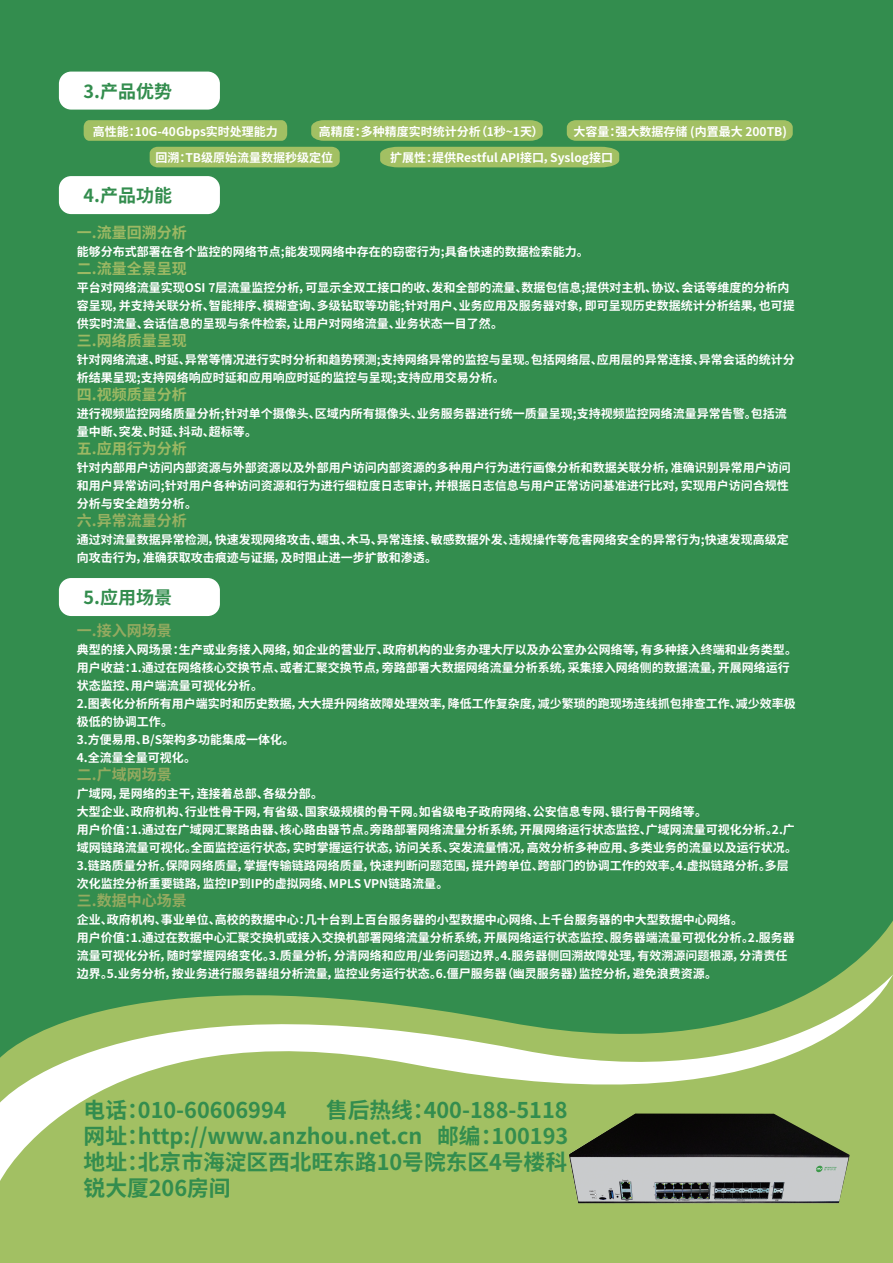
<style>
.page{position:relative;width:893px;height:1263px;background:#338d4e}
.page>*{position:absolute;margin:0;border:0;box-sizing:border-box;transform-origin:0 0}
.t1{font:700 21.75px/26.1px "Source Han Sans SC";color:#338d4e;text-align:justify}
.t2{font:700 18px "Source Han Sans SC";color:#338d4e}
.t3{font:700 15px "Source Han Sans CN";color:#9cb863}
.t4{font:700 15px "Source Han Sans CN";color:#94aa60}
.t5{font:700 15px "Source Han Sans CN";color:#98b162}
.t6{font:700 12px/18px "Source Han Sans CN";color:#fff}
.t7{font:700 12px "Source Han Sans SC";color:#fff}
</style>
<div class="page">
<svg style="left:0;top:921px;width:893px;height:342px;fill:#a2c063"></svg>
<svg style="left:0;top:970px;width:893px;height:211px;fill:#a2c063"></svg>
<div style="left:59px;top:176px;width:161px;height:38px;background:#fff;border-radius:12px"></div>
<svg style="left:84px;top:120px;width:203px;height:21px"></svg>
<div style="left:150px;top:147px;width:190px;height:20px;background:#a2c063"></div>
<div style="left:380px;top:147px;width:239px;height:20px;background:#a2c063"></div>
<svg style="left:311px;top:120px;width:232px;height:21px"></svg>
<svg style="left:567px;top:120px;width:226px;height:21px"></svg>
<img style="left:569px;top:1113px;width:281px;height:90px">
<div style="left:59px;top:578px;width:161px;height:38px;background:#fff;border-radius:12px"></div>
<div style="left:59px;top:72px;width:161px;height:38px;background:#fff;border-radius:12px"></div>
<h2 class="t2" style="left:84px;top:81px;width:90px">3.产品优势</h2>
<p class="t7" style="left:93px;top:124px;width:187px">高性能：10G-40Gbps实时处理能力</p>
<p class="t7" style="left:319px;top:124px;width:226px">高精度：多种精度实时统计分析（1秒~1天）</p>
<p class="t7" style="left:573px;top:124px;width:215px">大容量：强大数据存储 (内置最大 200TB)</p>
<p class="t7" style="left:155px;top:151px;width:179px">回溯：TB级原始流量数据秒级定位</p>
<p class="t7" style="left:390px;top:151px;width:224px">扩展性：提供Restful API接口，Syslog接口</p>
<h2 class="t2" style="left:84px;top:185px;width:90px">4.产品功能</h2>
<p class="t3" style="left:77px;top:224px;width:111px">一.流量回溯分析</p>
<p class="t6" style="left:77px;top:243px;width:513px">能够分布式部署在各个监控的网络节点;能发现网络中存在的窃密行为;具备快速的数据检索能力。</p>
<p class="t3" style="left:77px;top:260px;width:111px">二.流量全景呈现</p>
<p class="t6" style="left:77px;top:279px;width:719px">平台对网络流量实现OSI 7层流量监控分析，可显示全双工接口的收、发和全部的流量、数据包信息;提供对主机、协议、会话等维度的分析内容呈现，并支持关联分析、智能排序、模糊查询、多级钻取等功能;针对用户、业务应用及服务器对象，即可呈现历史数据统计分析结果，也可提供实时流量、会话信息的呈现与条件检索，让用户对网络流量、业务状态一目了然。</p>
<p class="t3" style="left:77px;top:332px;width:111px">三.网络质量呈现</p>
<p class="t6" style="left:77px;top:351px;width:719px">针对网络流速、时延、异常等情况进行实时分析和趋势预测;支持网络异常的监控与呈现。包括网络层、应用层的异常连接、异常会话的统计分析结果呈现;支持网络响应时延和应用响应时延的监控与呈现;支持应用交易分析。</p>
<p class="t3" style="left:77px;top:386px;width:111px">四.视频质量分析</p>
<p class="t6" style="left:77px;top:405px;width:711px">进行视频监控网络质量分析;针对单个摄像头、区域内所有摄像头、业务服务器进行统一质量呈现;支持视频监控网络流量异常告警。包括流量中断、突发、时延、抖动、超标等。</p>
<p class="t3" style="left:77px;top:440px;width:111px">五.应用行为分析</p>
<p class="t6" style="left:77px;top:459px;width:716px">针对内部用户访问内部资源与外部资源以及外部用户访问内部资源的多种用户行为进行画像分析和数据关联分析，准确识别异常用户访问和用户异常访问;针对用户各种访问资源和行为进行细粒度日志审计，并根据日志信息与用户正常访问基准进行比对，实现用户访问合规性分析与安全趋势分析。</p>
<p class="t5" style="left:77px;top:512px;width:111px">六.异常流量分析</p>
<p class="t6" style="left:77px;top:531px;width:713px">通过对流量数据异常检测，快速发现网络攻击、蠕虫、木马、异常连接、敏感数据外发、违规操作等危害网络安全的异常行为;快速发现高级定向攻击行为，准确获取攻击痕迹与证据，及时阻止进一步扩散和渗透。</p>
<h2 class="t2" style="left:84px;top:587px;width:90px">5.应用场景</h2>
<p class="t4" style="left:77px;top:622px;width:96px">一.接入网场景</p>
<p class="t6" style="left:77px;top:641px;width:722px">典型的接入网场景：生产或业务接入网络，如企业的营业厅、政府机构的业务办理大厅以及办公室办公网络等，有多种接入终端和业务类型。用户收益：1.通过在网络核心交换节点、或者汇聚交换节点，旁路部署大数据网络流量分析系统，采集接入网络侧的数据流量，开展网络运行状态监控、用户端流量可视化分析。<br>2.图表化分析所有用户端实时和历史数据，大大提升网络故障处理效率，降低工作复杂度，减少繁琐的跑现场连线抓包排查工作、减少效率极极低的协调工作。<br>3.方便易用、B/S架构多功能集成一体化。<br>4.全流量全量可视化。</p>
<p class="t4" style="left:77px;top:766px;width:96px">二.广域网场景</p>
<p class="t6" style="left:77px;top:785px;width:722px">广域网，是网络的主干，连接着总部、各级分部。<br>大型企业、政府机构、行业性骨干网，有省级、国家级规模的骨干网。如省级电子政府网络、公安信息专网、银行骨干网络等。<br>用户价值：1.通过在广域网汇聚路由器、核心路由器节点。旁路部署网络流量分析系统，开展网络运行状态监控、广域网流量可视化分析。2.广域网链路流量可视化。全面监控运行状态，实时掌握运行状态，访问关系、突发流量情况，高效分析多种应用、多类业务的流量以及运行状况。3.链路质量分析。保障网络质量，掌握传输链路网络质量，快速判断问题范围，提升跨单位、跨部门的协调工作的效率。4.虚拟链路分析。多层次化监控分析重要链路，监控IP到IP的虚拟网络、MPLS VPN链路流量。</p>
<p class="t4" style="left:77px;top:892px;width:111px">三.数据中心场景</p>
<p class="t6" style="left:77px;top:911px;width:719px">企业、政府机构、事业单位、高校的数据中心：几十台到上百台服务器的小型数据中心网络、上千台服务器的中大型数据中心网络。<br>用户价值：1.通过在数据中心汇聚交换机或接入交换机部署网络流量分析系统，开展网络运行状态监控、服务器端流量可视化分析。2.服务器流量可视化分析，随时掌握网络变化。3.质量分析，分清网络和应用/业务问题边界。4.服务器侧回溯故障处理，有效溯源问题根源，分清责任边界。5.业务分析 ，按业务进行服务器组分析流量，监控业务运行状态。6.僵尸服务器（幽灵服务器）监控分析，避免浪费资源。</p>
<h1 class="t1" style="left:84px;top:1097px;width:486px;text-indent:242px">售后热线：400-188-5118网址：http://www.anzhou.net.cn 邮编：100193地址：北京市海淀区西北旺东路10号院东区4号楼科锐大厦206房间</h1>
<h1 class="t1" style="left:84px;top:1097px;width:204px">电话：010-60606994</h1>
</div>
